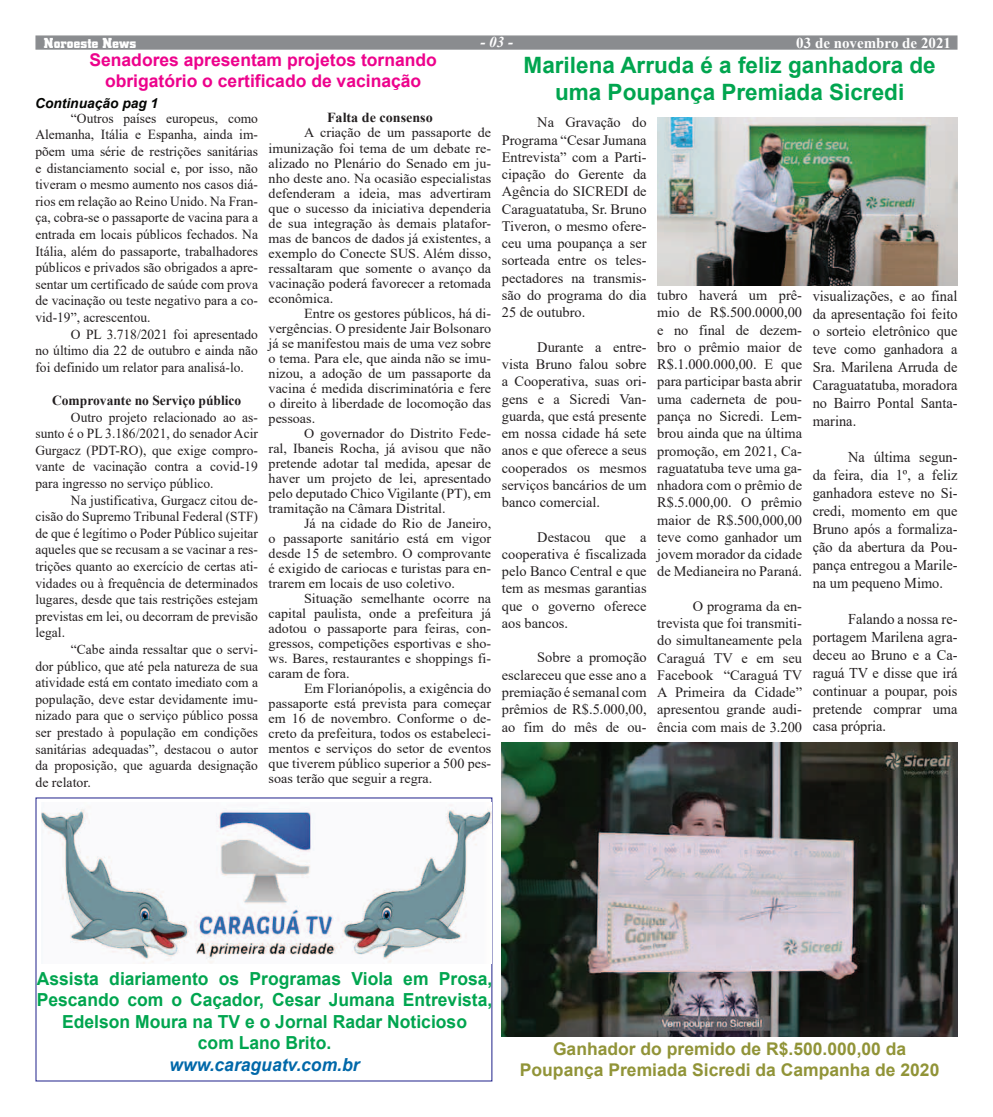
<style>
.page{position:relative;width:993px;height:1117px;background:#fff}
.page>*{position:absolute;margin:0;border:0;box-sizing:border-box;transform-origin:0 0}
.t1{font:700 22.5px/27px "Arial";color:#00a54f;text-align:center}
.t2{font:700 18px/21.5px "Arial";color:#00a54f;text-align:center}
.t3{font:italic 700 18px "Arial";color:#0068a9}
.t4{font:700 17.5px/21px "Arial";color:#919438;text-align:center}
.t5{font:700 17.5px/21px "Arial";color:#ed028c;text-align:center}
.t6{font:15px/18px "Times New Roman";color:#231f20;text-align:justify;scale:.96 1}
.t7{font:700 15px "Times New Roman";color:#fff}
.t8{font:700 15px "City D";letter-spacing:.005em;color:#fff}
.t9{font:italic 700 15px "Times New Roman";color:#fff}
.t10{font:14.38px/17.2px "Times New Roman";color:#231f20;text-align:justify}
.t11{font:13.88px/16.6px "Times New Roman";color:#231f20;text-align:justify}
.t12{font:700 13.88px "Times New Roman";color:#231f20}
.t13{font:13.75px/15px "Times New Roman";color:#231f20;text-align:justify}
.t14{font:700 13.75px "Times New Roman";color:#231f20}
.t15{font:italic 700 13.75px "Arial";color:#040503}
</style>
<div class="page">
<div style="left:35px;top:35px;width:922px;height:15px;background:#8a8c8f;border:1px solid #8a8c8f"></div>
<img style="left:41px;top:801px;width:450px;height:162px">
<img style="left:657px;top:117px;width:300px;height:169px">
<img style="left:501px;top:742px;width:456px;height:294px">
<p class="t8" style="left:44px;top:35px;width:94px">Noroeste News</p>
<p class="t9" style="left:480px;top:31px;width:34px">- 03 -</p>
<p class="t7" style="left:796px;top:32px;width:156px">03 de novembro de 2021</p>
<p class="t5" style="left:89px;top:49px;width:349px">Senadores apresentam projetos tornando obrigatório o certificado de vacinação</p>
<p class="t15" style="left:35px;top:94px;width:125px">Continuação pag 1</p>
<p class="t11" style="left:35px;top:109px;width:224px;text-indent:35px">“Outros países europeus, como Alemanha, Itália e Espanha, ainda im&shy;põem uma série de restrições sanitárias e distanciamento social e, por isso, não tiveram o mesmo aumento nos casos diá&shy;rios em relação ao Reino Unido. Na Fran&shy;ça, cobra-se o passaporte de vacina para a entrada em locais públicos fechados. Na Itália, além do passaporte, trabalhadores públicos e privados são obrigados a apre&shy;sentar um certificado de saúde com prova de vacinação ou teste negativo para a co&shy;vid-19”, acrescentou.</p>
<p class="t11" style="left:35px;top:325px;width:224px;text-indent:35px">O PL 3.718/2021 foi apresentado no último dia 22 de outubro e ainda não foi definido um relator para analisá-lo.</p>
<p class="t12" style="left:52px;top:390px;width:190px">Comprovante no Serviço público</p>
<p class="t11" style="left:35px;top:408px;width:224px;text-indent:35px">Outro projeto relacionado ao as&shy;sunto é o PL 3.186/2021, do senador Acir Gurgacz (PDT-RO), que exige compro&shy;vante de vacinação contra a covid-19 para ingresso no serviço público.</p>
<p class="t11" style="left:35px;top:491px;width:224px;text-indent:35px">Na justificativa, Gurgacz citou de&shy;cisão do Supremo Tribunal Federal (STF) de que é legítimo o Poder Público sujeitar aqueles que se recusam a se vacinar a res&shy;trições quanto ao exercício de certas ati&shy;vidades ou à frequência de determinados lugares, desde que tais restrições estejam previstas em lei, ou decorram de previsão legal.</p>
<p class="t11" style="left:35px;top:640px;width:224px;text-indent:35px">“Cabe ainda ressaltar que o servi&shy;dor público, que até pela natureza de sua atividade está em contato imediato com a população, deve estar devidamente imu&shy;nizado para que o serviço público possa ser prestado à população em condições sanitárias adequadas”, destacou o autor da proposição, que aguarda designação de relator.</p>
<p class="t14" style="left:327px;top:108px;width:107px">Falta de consenso</p>
<p class="t13" style="left:268px;top:125px;width:224px;text-indent:35px">A criação de um passaporte de imunização foi tema de um debate re&shy;alizado no Plenário do Senado em ju&shy;nho deste ano. Na ocasião especialistas defenderam a ideia, mas advertiram que o sucesso da iniciativa dependeria de sua integração às demais platafor&shy;mas de bancos de dados já existentes, a exemplo do Conecte SUS. Além disso, ressaltaram que somente o avanço da vacinação poderá favorecer a retomada econômica.</p>
<p class="t13" style="left:268px;top:305px;width:224px;text-indent:35px">Entre os gestores públicos, há di&shy;vergências. O presidente Jair Bolsonaro já se manifestou mais de uma vez sobre o tema. Para ele, que ainda não se imu&shy;nizou, a adoção de um passaporte da vacina é medida discriminatória e fere o direito à liberdade de locomoção das pessoas.</p>
<p class="t13" style="left:268px;top:425px;width:224px;text-indent:35px">O governador do Distrito Fede&shy;ral, Ibaneis Rocha, já avisou que não pretende adotar tal medida, apesar de haver um projeto de lei, apresentado pelo deputado Chico Vigilante (PT), em tramitação na Câmara Distrital.</p>
<p class="t13" style="left:268px;top:515px;width:224px;text-indent:35px">Já na cidade do Rio de Janeiro, o passaporte sanitário está em vigor desde 15 de setembro. O comprovante é exigido de cariocas e turistas para en&shy;trarem em locais de uso coletivo.</p>
<p class="t13" style="left:268px;top:590px;width:224px;text-indent:35px">Situação semelhante ocorre na capital paulista, onde a prefeitura já adotou o passaporte para feiras, con&shy;gressos, competições esportivas e sho&shy;ws. Bares, restaurantes e shoppings fi&shy;caram de fora.</p>
<p class="t13" style="left:268px;top:680px;width:224px;text-indent:35px">Em Florianópolis, a exigência do passaporte está prevista para começar em 16 de novembro. Conforme o de&shy;creto da prefeitura, todos os estabeleci&shy;mentos e serviços do setor de eventos que tiverem público superior a 500 pes&shy;soas terão que seguir a regra.</p>
<h1 class="t1" style="left:523px;top:52px;width:413px">Marilena Arruda é a feliz ganhadora de uma Poupança Premiada Sicredi</h1>
<p class="t10" style="left:501px;top:113px;width:146px;text-indent:35px">Na Gravação do Programa “Cesar Jumana Entrevista” com a Parti&shy;cipação do Gerente da Agência do SICREDI de Caraguatatuba, Sr. Bruno Tiveron, o mesmo ofere&shy;ceu uma poupança a ser sorteada entre os teles&shy;pectadores na transmis&shy;são do programa do dia 25 de outubro.</p>
<p class="t10" style="left:501px;top:338px;width:146px;text-indent:35px">Durante a entre&shy;vista Bruno falou sobre a Cooperativa, suas ori&shy;gens e a Sicredi Van&shy;guarda, que está presente em nossa cidade há sete anos e que oferece a seus cooperados os mesmos serviços bancários de um banco comercial.</p>
<p class="t10" style="left:501px;top:527px;width:146px;text-indent:35px">Destacou que a cooperativa é fiscalizada pelo Banco Central e que tem as mesmas garantias que o governo oferece aos bancos.</p>
<p class="t10" style="left:501px;top:648px;width:146px;text-indent:35px">Sobre a promoção esclareceu que esse ano a premiação é semanal com prêmios de R$.5.000,00, ao fim do mês de ou-</p>
<p class="t6" style="left:812px;top:286px;width:152px">visualizações, e ao final da apresentação foi feito o sorteio eletrônico que teve como ganhadora a Sra. Marilena Arruda de Caraguatatuba, moradora no Bairro Pontal Santa&shy;marina.</p>
<p class="t6" style="left:812px;top:447px;width:152px;text-indent:35px">Na última segun&shy;da feira, dia 1º, a feliz ganhadora esteve no Si&shy;credi, momento em que Bruno após a formaliza&shy;ção da abertura da Pou&shy;pança entregou a Marile&shy;na um pequeno Mimo.</p>
<p class="t6" style="left:812px;top:609px;width:152px;text-indent:35px">Falando a nossa re&shy;portagem Marilena agra&shy;deceu ao Bruno e a Ca&shy;raguá TV e disse que irá continuar a poupar, pois pretende comprar uma casa própria.</p>
<p class="t10" style="left:657px;top:286px;width:146px">tubro haverá um prê&shy;mio de R$.500.0000,00 e no final de dezem&shy;bro o prêmio maior de R$.1.000.000,00. E que para participar basta abrir uma caderneta de pou&shy;pança no Sicredi. Lem&shy;brou ainda que na última promoção, em 2021, Ca&shy;raguatatuba teve uma ga&shy;nhadora com o prêmio de R$.5.000,00. O prêmio maior de R$.500,000,00 teve como ganhador um jovem morador da cidade de Medianeira no Paraná.</p>
<p class="t10" style="left:657px;top:597px;width:146px;text-indent:35px">O programa da en&shy;trevista que foi transmiti&shy;do simultaneamente pela Caraguá TV e em seu Facebook “Caraguá TV A Primeira da Cidade” apresentou grande audi&shy;ência com mais de 3.200</p>
<h2 class="t2" style="left:37px;top:967px;width:457px">Assista diariamento os Programas Viola em Prosa, Pescando com o Caçador, Cesar Jumana Entrevista, Edelson Moura na TV e o Jornal Radar Noticioso<br>com Lano Brito.</h2>
<h2 class="t3" style="left:169px;top:1052px;width:191px">www.caraguatv.com.br</h2>
<p class="t4" style="left:519px;top:1038px;width:421px">Ganhador do premido de R$.500.000,00 da<br>Poupança Premiada Sicredi da Campanha de 2020</p>
</div>
